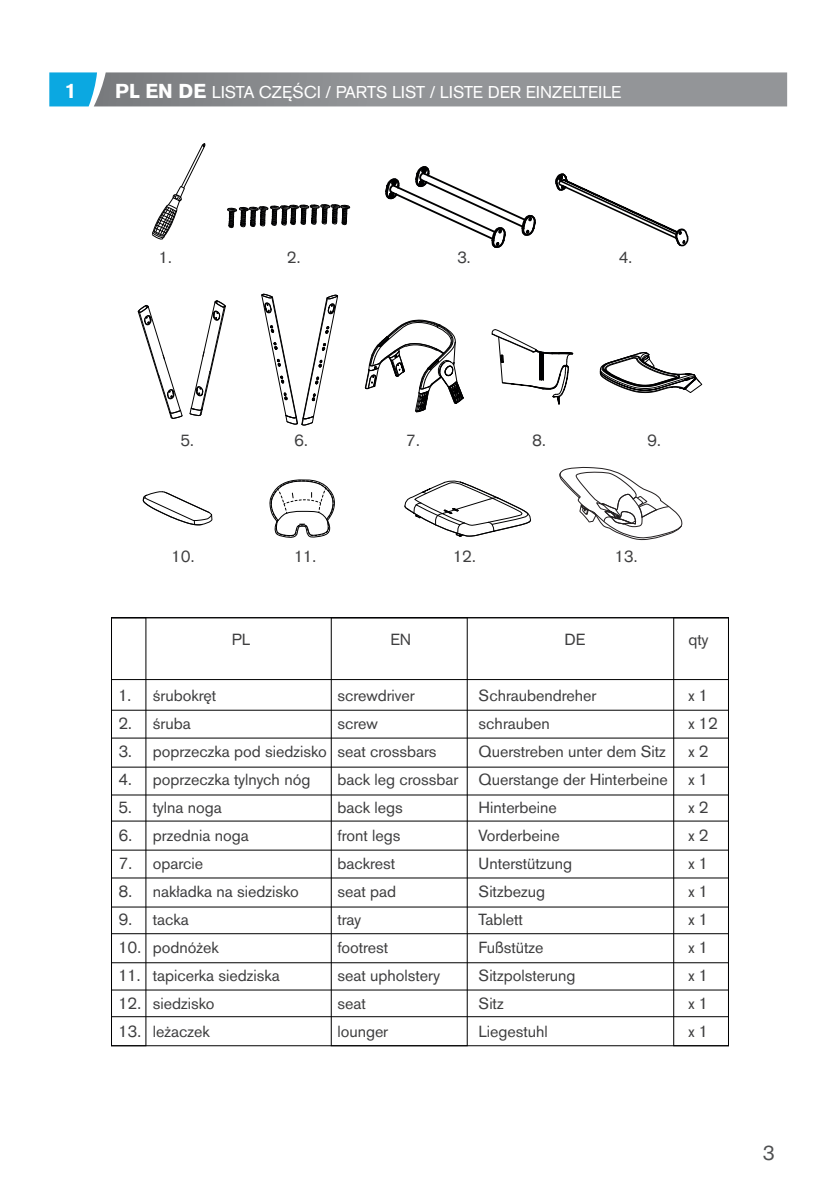
<style>
.page{position:relative;width:840px;height:1191px;background:#fff}
.page>*{position:absolute;margin:0;border:0;box-sizing:border-box;transform-origin:0 0}
.t1{font:20px "Volvo Sans Pro";color:#4e4f50}
.t2{font:700 20px "Volvo Sans Pro";color:#fff}
.t3{font:17px "Volvo Sans Pro";color:#fff}
.t4{font:16px/28px "Volvo Sans Pro";color:#3e3e3f}
.s1{font-weight:700;font-size:20px}
</style>
<div class="page">
<svg style="left:49px;top:72px;width:737px;height:34px;background:#889399"></svg>
<svg style="left:111px;top:617px;width:617px;height:429px"></svg>
<svg style="left:555px;top:173px;width:134px;height:74px"></svg>
<svg style="left:385px;top:166px;width:151px;height:82px"></svg>
<svg style="left:227px;top:204px;width:123px;height:24px"></svg>
<svg style="left:151px;top:143px;width:55px;height:97px"></svg>
<svg style="left:491px;top:329px;width:83px;height:76px"></svg>
<svg style="left:261px;top:293px;width:78px;height:133px"></svg>
<svg style="left:137px;top:304px;width:46px;height:115px"></svg>
<svg style="left:189px;top:300px;width:37px;height:116px"></svg>
<svg style="left:364px;top:319px;width:100px;height:94px"></svg>
<svg style="left:599px;top:352px;width:104px;height:42px"></svg>
<svg style="left:142px;top:491px;width:71px;height:35px"></svg>
<svg style="left:269px;top:479px;width:66px;height:59px"></svg>
<svg style="left:404px;top:480px;width:127px;height:57px"></svg>
<svg style="left:559px;top:467px;width:123px;height:74px"></svg>
<p class="t2" style="left:65px;top:79px;width:13px">1</p>
<p class="t3" style="left:115px;top:81px;width:507px"><span class="s1">PL EN DE</span> LISTA CZĘŚCI / PARTS LIST / LISTE DER EINZELTEILE</p>
<p class="t4" style="left:159px;top:244px;width:14px">1.</p>
<p class="t4" style="left:287px;top:244px;width:15px">2.</p>
<p class="t4" style="left:457px;top:244px;width:15px">3.</p>
<p class="t4" style="left:618px;top:244px;width:15px">4.</p>
<p class="t4" style="left:180px;top:427px;width:15px">5.</p>
<p class="t4" style="left:294px;top:427px;width:15px">6.</p>
<p class="t4" style="left:405px;top:427px;width:15px">7.</p>
<p class="t4" style="left:532px;top:427px;width:15px">8.</p>
<p class="t4" style="left:647px;top:427px;width:15px">9.</p>
<p class="t4" style="left:171px;top:542px;width:24px">10.</p>
<p class="t4" style="left:294px;top:542px;width:24px">11.</p>
<p class="t4" style="left:453px;top:542px;width:24px">12.</p>
<p class="t4" style="left:614px;top:542px;width:24px">13.</p>
<p class="t4" style="left:231px;top:625px;width:20px">PL</p>
<p class="t4" style="left:390px;top:625px;width:22px">EN</p>
<p class="t4" style="left:118px;top:681px;width:24px">1.<br>2.<br>3.<br>4.<br>5.<br>6.<br>7.<br>8.<br>9.<br>10.<br>11.<br>12.<br>13.</p>
<p class="t4" style="left:153px;top:681px;width:175px">śrubokręt<br>śruba<br>poprzeczka pod siedzisko poprzeczka tylnych nóg tylna noga<br>przednia noga<br>oparcie<br>nakładka na siedzisko tacka<br>podnóżek<br>tapicerka siedziska siedzisko<br>leżaczek</p>
<p class="t4" style="left:337px;top:681px;width:122px">screwdriver screw<br>seat crossbars back leg crossbar back legs<br>front legs backrest<br>seat pad<br>tray<br>footrest<br>seat upholstery seat<br>lounger</p>
<p class="t4" style="left:564px;top:625px;width:22px">DE</p>
<p class="t4" style="left:478px;top:681px;width:191px">Schraubendreher schrauben<br>Querstreben unter dem Sitz<br>Querstange der Hinterbeine<br>Hinterbeine<br>Vorderbeine<br>Unterstützung<br>Sitzbezug<br>Tablett<br>Fußstütze<br>Sitzpolsterung<br>Sitz<br>Liegestuhl</p>
<p class="t4" style="left:688px;top:625px;width:21px">qty</p>
<p class="t4" style="left:688px;top:681px;width:31px">x 1 x 12 x 2 x 1 x 2 x 2 x 1 x 1 x 1 x 1 x 1 x 1 x 1</p>
<p class="t1" style="left:762px;top:1140px;width:14px">3</p>
</div>
